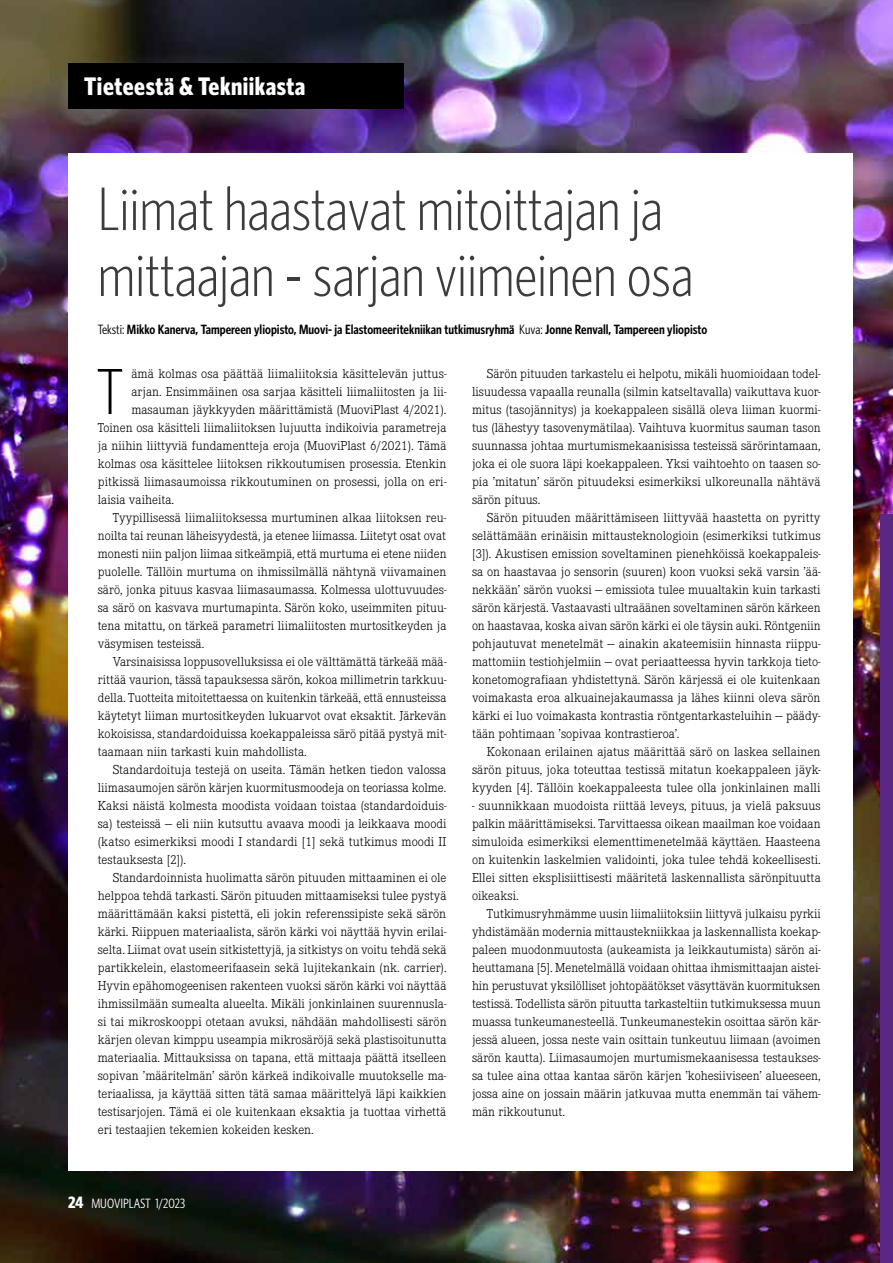
<style>
.page{position:relative;width:893px;height:1263px;background:#fff}
.page>*{position:absolute;margin:0;border:0;box-sizing:border-box;transform-origin:0 0}
.t1{font:300 65.25px "Whitney Condensed";color:#000}
.t2{font:300 61.5px/66px "Whitney Condensed";color:#3c3c3b}
.t3{font:700 25.5px "Whitney Condensed";letter-spacing:.02em;color:#fff}
.t4{font:300 13.5px/18px "Corporate E";color:#000;text-align:justify}
.t5{font:600 13.5px "Whitney Condensed";color:#000}
.t6{font:13.5px "Whitney Condensed";color:#fff}
.s1{font-weight:400}
.s2{font-weight:700;font-size:16.5px}
</style>
<div class="page">
<img style="left:0;top:0;width:893px;height:1263px">
<div style="left:68px;top:153px;width:785px;height:1017px;background:#fff"></div>
<div style="left:68px;top:64px;width:336px;height:45px;background:#000"></div>
<div style="left:880px;top:514px;width:13px;height:749px;background:#5a2784"></div>
<h3 class="t3" style="left:84px;top:71px;width:223px">Tieteestä &amp; Tekniikasta</h3>
<h2 class="t2" style="left:98px;top:176px;width:597px">Liimat haastavat mitoittajan ja mittaajan - sarjan viimeinen osa</h2>
<p class="t5" style="left:98px;top:321px;width:611px"><span class="s1">Teksti:</span> Mikko Kanerva, Tampereen yliopisto, Muovi- ja Elastomeeritekniikan tutkimusryhmä <span class="s1">Kuva:</span> Jonne Renvall, Tampereen yliopisto</p>
<p class="t4" style="left:472px;top:364px;width:350px;text-indent:15px">Särön pituuden tarkastelu ei helpotu, mikäli huomioidaan todel&shy;lisuudessa vapaalla reunalla (silmin katseltavalla) vaikuttava kuor&shy;mitus (tasojännitys) ja koekappaleen sisällä oleva liiman kuormi&shy;tus (lähestyy tasovenymätilaa). Vaihtuva kuormitus sauman tason suunnassa johtaa murtumismekaanisissa testeissä särörintamaan, joka ei ole suora läpi koekappaleen. Yksi vaihtoehto on taasen so&shy;pia ’mitatun’ särön pituudeksi esimerkiksi ulkoreunalla nähtävä särön pituus.</p>
<p class="t4" style="left:472px;top:508px;width:350px;text-indent:15px">Särön pituuden määrittämiseen liittyvää haastetta on pyritty selättämään erinäisin mittausteknologioin (esimerkiksi tutkimus [3]). Akustisen emission soveltaminen pienehköissä koekappaleis&shy;sa on haastavaa jo sensorin (suuren) koon vuoksi sekä varsin ’ää&shy;nekkään’ särön vuoksi — emissiota tulee muualtakin kuin tarkasti särön kärjestä. Vastaavasti ultraäänen soveltaminen särön kärkeen on haastavaa, koska aivan särön kärki ei ole täysin auki. Röntgeniin pohjautuvat menetelmät — ainakin akateemisiin hinnasta riippu&shy;mattomiin testiohjelmiin — ovat periaatteessa hyvin tarkkoja tieto&shy;konetomografiaan yhdistettynä. Särön kärjessä ei ole kuitenkaan voimakasta eroa alkuainejakaumassa ja lähes kiinni oleva särön kärki ei luo voimakasta kontrastia röntgentarkasteluihin — päädy&shy;tään pohtimaan ’sopivaa kontrastieroa’.</p>
<p class="t4" style="left:472px;top:742px;width:350px;text-indent:15px">Kokonaan erilainen ajatus määrittää särö on laskea sellainen särön pituus, joka toteuttaa testissä mitatun koekappaleen jäyk&shy;kyyden [4]. Tällöin koekappaleesta tulee olla jonkinlainen malli</p>
<p class="t4" style="left:472px;top:796px;width:350px">- suunnikkaan muodoista riittää leveys, pituus, ja vielä paksuus palkin määrittämiseksi. Tarvittaessa oikean maailman koe voidaan simuloida esimerkiksi elementtimenetelmää käyttäen. Haasteena on kuitenkin laskelmien validointi, joka tulee tehdä kokeellisesti.<br>Ellei sitten eksplisiittisesti määritetä laskennallista särönpituutta oikeaksi.</p>
<p class="t4" style="left:472px;top:904px;width:350px;text-indent:15px">Tutkimusryhmämme uusin liimaliitoksiin liittyvä julkaisu pyrkii yhdistämään modernia mittaustekniikkaa ja laskennallista koekap&shy;paleen muodonmuutosta (aukeamista ja leikkautumista) särön ai&shy;heuttamana [5]. Menetelmällä voidaan ohittaa ihmismittaajan aistei&shy;hin perustuvat yksilölliset johtopäätökset väsyttävän kuormituksen testissä. Todellista särön pituutta tarkasteltiin tutkimuksessa muun muassa tunkeumanesteellä. Tunkeumanestekin osoittaa särön kär&shy;jessä alueen, jossa neste vain osittain tunkeutuu liimaan (avoimen särön kautta). Liimasaumojen murtumismekaanisessa testaukses&shy;sa tulee aina ottaa kantaa särön kärjen ’kohesiiviseen’ alueeseen, jossa aine on jossain määrin jatkuvaa mutta enemmän tai vähem&shy;män rikkoutunut.</p>
<h1 class="t1" style="left:97px;top:355px;width:27px">T</h1>
<p class="t4" style="left:131px;top:364px;width:317px">ämä kolmas osa päättää liimaliitoksia käsittelevän juttus-</p>
<p class="t4" style="left:131px;top:382px;width:317px">arjan. Ensimmäinen osa sarjaa käsitteli liimaliitosten ja lii-</p>
<p class="t4" style="left:131px;top:400px;width:317px">masauman jäykkyyden määrittämistä (MuoviPlast 4/2021).</p>
<p class="t4" style="left:98px;top:418px;width:350px">Toinen osa käsitteli liimaliitoksen lujuutta indikoivia parametreja</p>
<p class="t4" style="left:98px;top:436px;width:350px">ja niihin liittyviä fundamentteja eroja (MuoviPlast 6/2021). Tämä</p>
<p class="t4" style="left:98px;top:454px;width:350px">kolmas osa käsittelee liitoksen rikkoutumisen prosessia. Etenkin</p>
<p class="t4" style="left:98px;top:472px;width:350px">pitkissä liimasaumoissa rikkoutuminen on prosessi, jolla on eri-</p>
<p class="t4" style="left:98px;top:490px;width:78px">laisia vaiheita.</p>
<p class="t4" style="left:113px;top:508px;width:335px">Tyypillisessä liimaliitoksessa murtuminen alkaa liitoksen reu-</p>
<p class="t4" style="left:98px;top:526px;width:350px">noilta tai reunan läheisyydestä, ja etenee liimassa. Liitetyt osat ovat</p>
<p class="t4" style="left:98px;top:544px;width:350px">monesti niin paljon liimaa sitkeämpiä, että murtuma ei etene niiden</p>
<p class="t4" style="left:98px;top:562px;width:350px">puolelle. Tällöin murtuma on ihmissilmällä nähtynä viivamainen</p>
<p class="t4" style="left:98px;top:580px;width:350px">särö, jonka pituus kasvaa liimasaumassa. Kolmessa ulottuvuudes-</p>
<p class="t4" style="left:98px;top:598px;width:350px">sa särö on kasvava murtumapinta. Särön koko, useimmiten pituu-</p>
<p class="t4" style="left:98px;top:616px;width:350px">tena mitattu, on tärkeä parametri liimaliitosten murtositkeyden ja</p>
<p class="t4" style="left:98px;top:634px;width:108px">väsymisen testeissä.</p>
<p class="t4" style="left:113px;top:652px;width:335px">Varsinaisissa loppusovelluksissa ei ole välttämättä tärkeää mää-</p>
<p class="t4" style="left:98px;top:670px;width:350px">rittää vaurion, tässä tapauksessa särön, kokoa millimetrin tarkkuu-</p>
<p class="t4" style="left:98px;top:688px;width:350px">della. Tuotteita mitoitettaessa on kuitenkin tärkeää, että ennusteissa</p>
<p class="t4" style="left:98px;top:706px;width:350px">käytetyt liiman murtositkeyden lukuarvot ovat eksaktit. Järkevän</p>
<p class="t4" style="left:98px;top:724px;width:350px">kokoisissa, standardoiduissa koekappaleissa särö pitää pystyä mit-</p>
<p class="t4" style="left:98px;top:742px;width:210px">taamaan niin tarkasti kuin mahdollista.</p>
<p class="t4" style="left:113px;top:760px;width:335px">Standardoituja testejä on useita. Tämän hetken tiedon valossa</p>
<p class="t4" style="left:98px;top:778px;width:350px">liimasaumojen särön kärjen kuormitusmoodeja on teoriassa kolme.</p>
<p class="t4" style="left:98px;top:796px;width:350px">Kaksi näistä kolmesta moodista voidaan toistaa (standardoiduis-</p>
<p class="t4" style="left:98px;top:814px;width:350px">sa) testeissä — eli niin kutsuttu avaava moodi ja leikkaava moodi</p>
<p class="t4" style="left:98px;top:832px;width:350px">(katso esimerkiksi moodi I standardi [1] sekä tutkimus moodi II</p>
<p class="t4" style="left:98px;top:850px;width:90px">testauksesta [2]).</p>
<p class="t4" style="left:113px;top:868px;width:335px">Standardoinnista huolimatta särön pituuden mittaaminen ei ole</p>
<p class="t4" style="left:98px;top:886px;width:350px">helppoa tehdä tarkasti. Särön pituuden mittaamiseksi tulee pystyä</p>
<p class="t4" style="left:98px;top:904px;width:350px">määrittämään kaksi pistettä, eli jokin referenssipiste sekä särön</p>
<p class="t4" style="left:98px;top:922px;width:350px">kärki. Riippuen materiaalista, särön kärki voi näyttää hyvin erilai-</p>
<p class="t4" style="left:98px;top:940px;width:350px">selta. Liimat ovat usein sitkistettyjä, ja sitkistys on voitu tehdä sekä</p>
<p class="t4" style="left:98px;top:958px;width:350px">partikkelein, elastomeerifaasein sekä lujitekankain (nk. carrier).</p>
<p class="t4" style="left:98px;top:976px;width:350px">Hyvin epähomogeenisen rakenteen vuoksi särön kärki voi näyttää</p>
<p class="t4" style="left:98px;top:994px;width:350px">ihmissilmään sumealta alueelta. Mikäli jonkinlainen suurennusla-</p>
<p class="t4" style="left:98px;top:1012px;width:350px">si tai mikroskooppi otetaan avuksi, nähdään mahdollisesti särön</p>
<p class="t4" style="left:98px;top:1030px;width:350px">kärjen olevan kimppu useampia mikrosäröjä sekä plastisoitunutta</p>
<p class="t4" style="left:98px;top:1048px;width:350px">materiaalia. Mittauksissa on tapana, että mittaaja päättä itselleen</p>
<p class="t4" style="left:98px;top:1066px;width:350px">sopivan ’määritelmän’ särön kärkeä indikoivalle muutokselle ma-</p>
<p class="t4" style="left:98px;top:1084px;width:350px">teriaalissa, ja käyttää sitten tätä samaa määrittelyä läpi kaikkien</p>
<p class="t4" style="left:98px;top:1102px;width:350px">testisarjojen. Tämä ei ole kuitenkaan eksaktia ja tuottaa virhettä</p>
<p class="t4" style="left:98px;top:1120px;width:217px">eri testaajien tekemien kokeiden kesken.</p>
<p class="t6" style="left:68px;top:1195px;width:119px"><span class="s2">24</span> MUOVIPLAST 1/2023</p>
</div>
